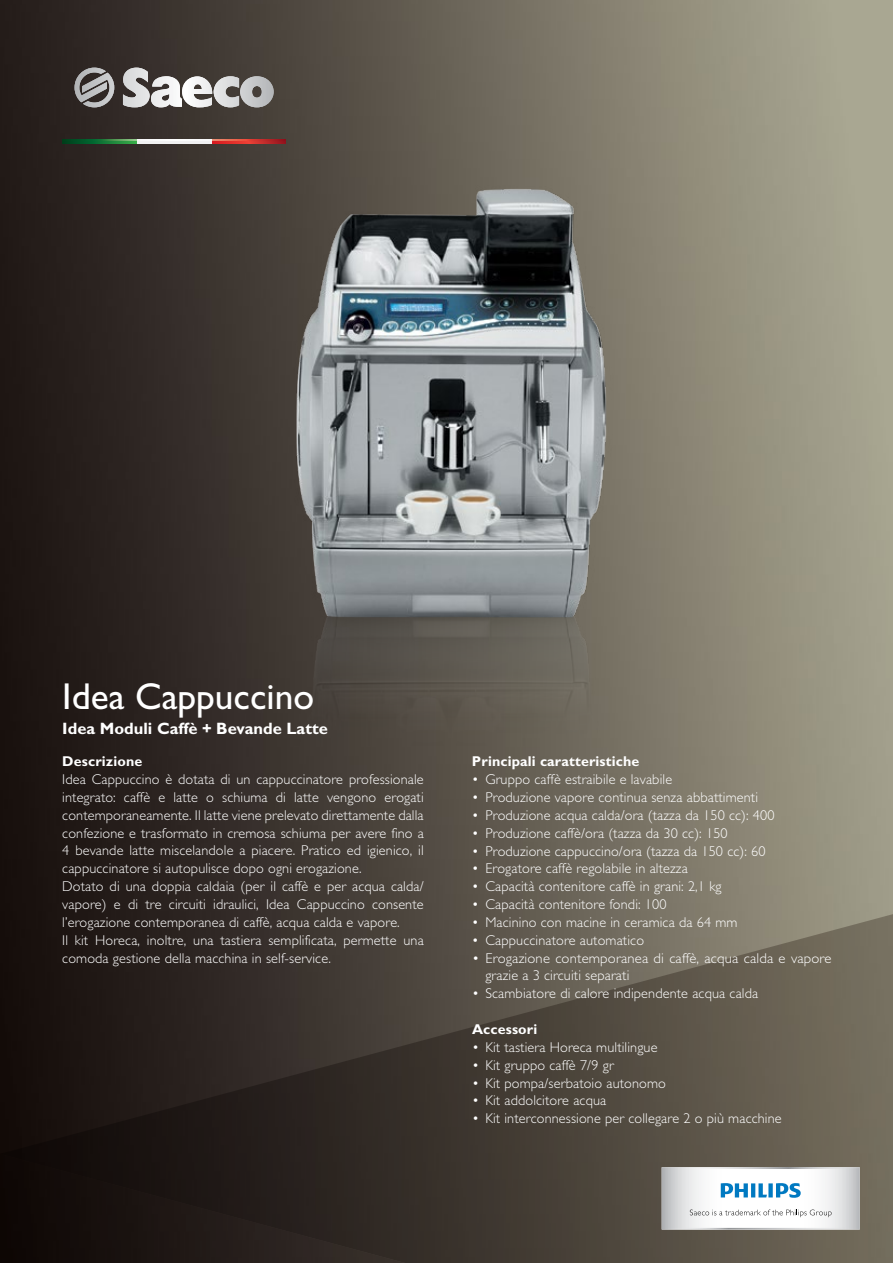
<style>
.page{position:relative;width:893px;height:1263px;background:#fff}
.page>*{position:absolute;margin:0;border:0;box-sizing:border-box;transform-origin:0 0}
.t1{font:37.5px "Gill Sans Std";color:#fff}
.t2{font:700 16.5px "Gill Sans Std";color:#fff}
.t3{font:300 14.25px/17.9px "Gill Sans Std";letter-spacing:.01em;color:#fff}
.t4{font:700 14.25px "Gill Sans Std";letter-spacing:.01em;color:#fff}
</style>
<div class="page">
<img style="left:0;top:0;width:893px;height:911px">
<svg style="left:0;top:911px;width:893px;height:352px;background:#484139"></svg>
<svg style="left:0;top:1154px;width:453px;height:109px;background:#221b18"></svg>
<svg style="left:662px;top:1169px;width:198px;height:59px"></svg>
<svg style="left:690px;top:1209px;width:142px;height:8px"></svg>
<svg style="left:662px;top:1167px;width:198px;height:2px"></svg>
<svg style="left:662px;top:1228px;width:198px;height:1px"></svg>
<svg style="left:721px;top:1183px;width:80px;height:15px"></svg>
<svg style="left:75px;top:68px;width:199px;height:39px;background:#92908e"></svg>
<svg style="left:62px;top:139px;width:75px;height:4px"></svg>
<hr style="left:137px;top:139px;width:75px;height:4px;background:#f1f1f2">
<img style="left:63px;top:140px;width:74px;height:1px">
<hr style="left:137px;top:140px;width:75px;height:1px;background:#fafbfb">
<img style="left:192px;top:133px;width:511px;height:642px">
<h1 class="t1" style="left:62px;top:674px;width:253px">Idea Cappuccino</h1>
<p class="t2" style="left:62px;top:719px;width:267px">Idea Moduli Caffè + Bevande Latte</p>
<p class="t4" style="left:62px;top:753px;width:82px">Descrizione</p>
<p class="t3" style="left:62px;top:770px;width:363px">Idea Cappuccino è dotata di un cappuccinatore professionale integrato: caffè e latte o schiuma di latte vengono erogati contemporaneamente. Il latte viene prelevato direttamente dalla confezione e trasformato in cremosa schiuma per avere fino a 4 bevande latte miscelandole a piacere. Pratico ed igienico, il cappuccinatore si autopulisce dopo ogni erogazione.<br>Dotato di una doppia caldaia (per il caffè e per acqua calda/ vapore) e di tre circuiti idraulici, Idea Cappuccino consente l’erogazione contemporanea di caffè, acqua calda e vapore.<br>Il kit Horeca, inoltre, una tastiera semplificata, permette una comoda gestione della macchina in self-service.</p>
<p class="t4" style="left:472px;top:753px;width:169px">Principali caratteristiche</p>
<p class="t3" style="left:472px;top:770px;width:202px">• Gruppo caffè estraibile e lavabile</p>
<p class="t3" style="left:472px;top:788px;width:288px">• Produzione vapore continua senza abbattimenti</p>
<p class="t3" style="left:472px;top:806px;width:304px">• Produzione acqua calda/ora (tazza da 150 cc): 400</p>
<p class="t3" style="left:472px;top:824px;width:257px">• Produzione caffè/ora (tazza da 30 cc): 150</p>
<p class="t3" style="left:472px;top:842px;width:295px">• Produzione cappuccino/ora (tazza da 150 cc): 60</p>
<p class="t3" style="left:472px;top:860px;width:217px">• Erogatore caffè regolabile in altezza</p>
<p class="t3" style="left:472px;top:878px;width:251px">• Capacità contenitore caffè in grani: 2,1 kg</p>
<p class="t3" style="left:472px;top:895px;width:196px">• Capacità contenitore fondi: 100</p>
<p class="t3" style="left:472px;top:913px;width:267px">• Macinino con macine in ceramica da 64 mm</p>
<p class="t3" style="left:472px;top:931px;width:174px">• Cappuccinatore automatico</p>
<p class="t3" style="left:485px;top:949px;width:348px;text-indent:-13px">• Erogazione contemporanea di caffè, acqua calda e vapore grazie a 3 circuiti separati</p>
<p class="t3" style="left:472px;top:985px;width:288px">• Scambiatore di calore indipendente acqua calda</p>
<p class="t4" style="left:472px;top:1021px;width:67px">Accessori</p>
<p class="t3" style="left:472px;top:1038px;width:187px">• Kit tastiera Horeca multilingue</p>
<p class="t3" style="left:472px;top:1056px;width:143px">• Kit gruppo caffè 7/9 gr</p>
<p class="t3" style="left:472px;top:1074px;width:195px">• Kit pompa/serbatoio autonomo</p>
<p class="t3" style="left:472px;top:1092px;width:136px">• Kit addolcitore acqua</p>
<p class="t3" style="left:472px;top:1110px;width:311px">• Kit interconnessione per collegare 2 o più macchine</p>
</div>
